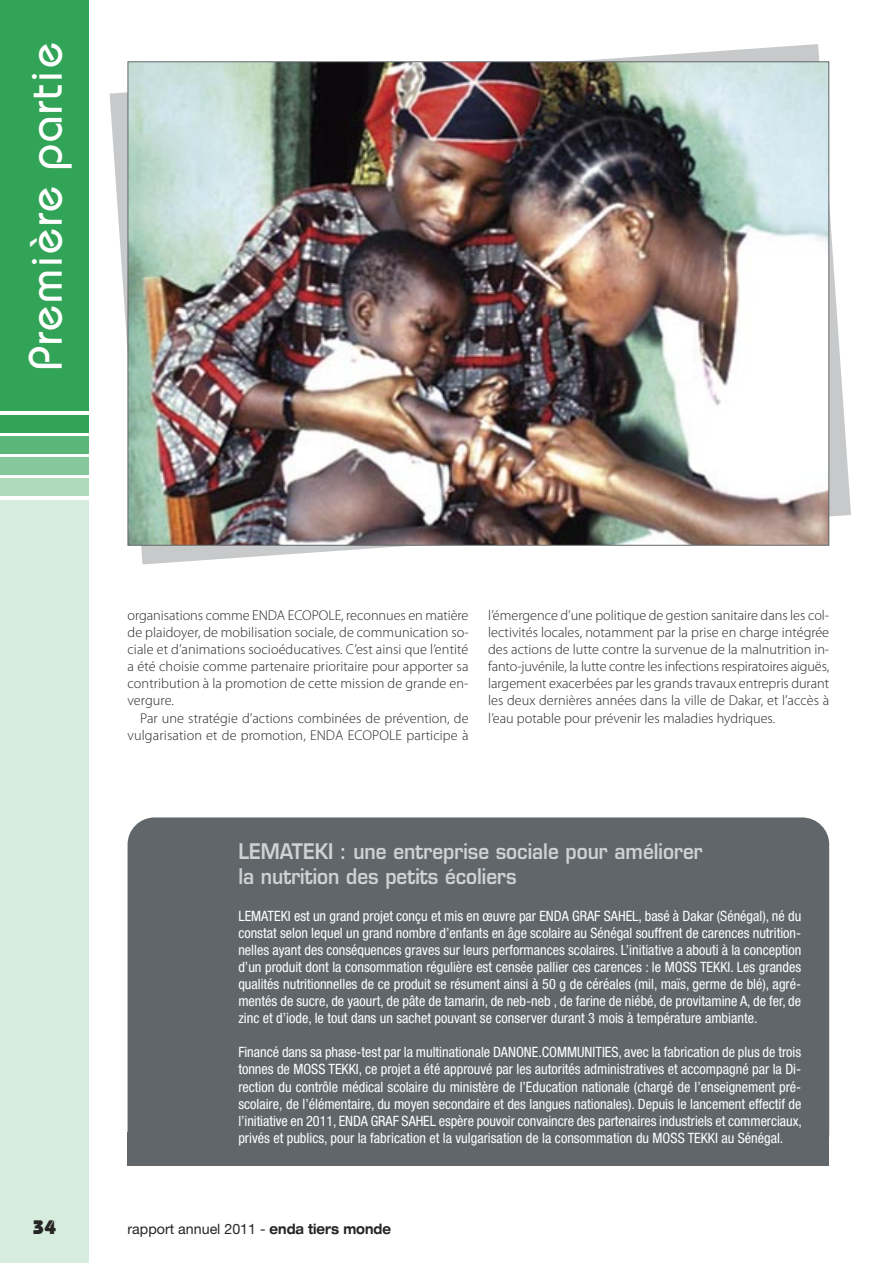
<style>
.page{position:relative;width:893px;height:1263px;background:#fff}
.page>*{position:absolute;margin:0;border:0;box-sizing:border-box;transform-origin:0 0}
.t1{font:46.5px "Bahamas Plain";letter-spacing:.035em;color:#fff}
.t2{font:600 21px/25.2px "Eurostile";color:#cfd1d2;scale:.9 1}
.t3{font:19.5px "Bahamas Heavy Plain";color:#272627}
.t4{font:condensed 14.25px/17.1px "Helvetica Neue";color:#fff;text-align:justify}
.t5{font:300 14.25px/17.1px "Myriad Pro";letter-spacing:.005em;color:#272627;text-align:justify}
.t6{font:14.25px "Helvetica Neue";color:#272627}
.s1{font-weight:700;font-stretch:expanded}
</style>
<div class="page">
<div style="left:0;top:0;width:89px;height:411px;background:#32a457"></div>
<div style="left:0;top:415px;width:89px;height:17px;background:#32a457"></div>
<div style="left:0;top:436px;width:89px;height:17px;background:#5bb679"></div>
<div style="left:0;top:458px;width:89px;height:17px;background:#84c89b"></div>
<div style="left:0;top:479px;width:89px;height:17px;background:#addbbc"></div>
<div style="left:0;top:500px;width:89px;height:763px;background:#d6edde"></div>
<div style="left:128px;top:817px;width:701px;height:344px;background:#606669;border-radius:27px"></div>
<div style="left:128px;top:1132px;width:701px;height:34px;background:#606669"></div>
<svg style="left:110px;top:44px;width:741px;height:520px"></svg>
<img style="left:130px;top:63px;width:697px;height:481px">
<h1 class="t1" style="left:19px;top:370px;width:329px;rotate:-90deg">Première partie</h1>
<p class="t5" style="left:128px;top:608px;width:343px">organisations comme ENDA ECOPOLE, reconnues en matière de plaidoyer, de mobilisation sociale, de communication so&shy;ciale et d’animations socioéducatives. C’est ainsi que l’entité a été choisie comme partenaire prioritaire pour apporter sa contribution à la promotion de cette mission de grande en&shy;vergure.</p>
<p class="t5" style="left:128px;top:710px;width:343px;text-align:right">Par une stratégie d’actions combinées de prévention, de vulgarisation et de promotion, ENDA ECOPOLE participe à</p>
<p class="t5" style="left:488px;top:608px;width:342px">l’émergence d’une politique de gestion sanitaire dans les col&shy;lectivités locales, notamment par la prise en charge intégrée des actions de lutte contre la survenue de la malnutrition in&shy;fanto-juvénile, la lutte contre les infections respiratoires aiguës, largement exacerbées par les grands travaux entrepris durant les deux dernières années dans la ville de Dakar, et l’accès à l’eau potable pour prévenir les maladies hydriques.</p>
<h2 class="t2" style="left:238px;top:840px;width:517px">LEMATEKI : une entreprise sociale pour améliorer la nutrition des petits écoliers</h2>
<p class="t4" style="left:238px;top:908px;width:564px">LEMATEKI est un grand projet conçu et mis en œuvre par ENDA GRAF SAHEL, basé à Dakar (Sénégal), né du constat selon lequel un grand nombre d’enfants en âge scolaire au Sénégal souffrent de carences nutrition&shy;nelles ayant des conséquences graves sur leurs performances scolaires. L’initiative a abouti à la conception d’un produit dont la consommation régulière est censée pallier ces carences : le MOSS TEKKI. Les grandes qualités nutritionnelles de ce produit se résument ainsi à 50 g de céréales (mil, maïs, germe de blé), agré&shy;mentés de sucre, de yaourt, de pâte de tamarin, de neb-neb , de farine de niébé, de provitamine A, de fer, de zinc et d’iode, le tout dans un sachet pouvant se conserver durant 3 mois à température ambiante.</p>
<p class="t4" style="left:238px;top:1045px;width:565px">Financé dans sa phase-test par la multinationale DANONE.COMMUNITIES, avec la fabrication de plus de trois tonnes de MOSS TEKKI, ce projet a été approuvé par les autorités administratives et accompagné par la Di&shy;rection du contrôle médical scolaire du ministère de l’Education nationale (chargé de l’enseignement pré&shy;scolaire, de l’élémentaire, du moyen secondaire et des langues nationales). Depuis le lancement effectif de l’initiative en 2011, ENDA GRAF SAHEL espère pouvoir convaincre des partenaires industriels et commerciaux, privés et publics, pour la fabrication et la vulgarisation de la consommation du MOSS TEKKI au Sénégal.</p>
<h3 class="t3" style="left:33px;top:1216px;width:25px">34</h3>
<p class="t6" style="left:128px;top:1221px;width:265px">rapport annuel 2011 - <span class="s1">enda tiers monde</span></p>
</div>
